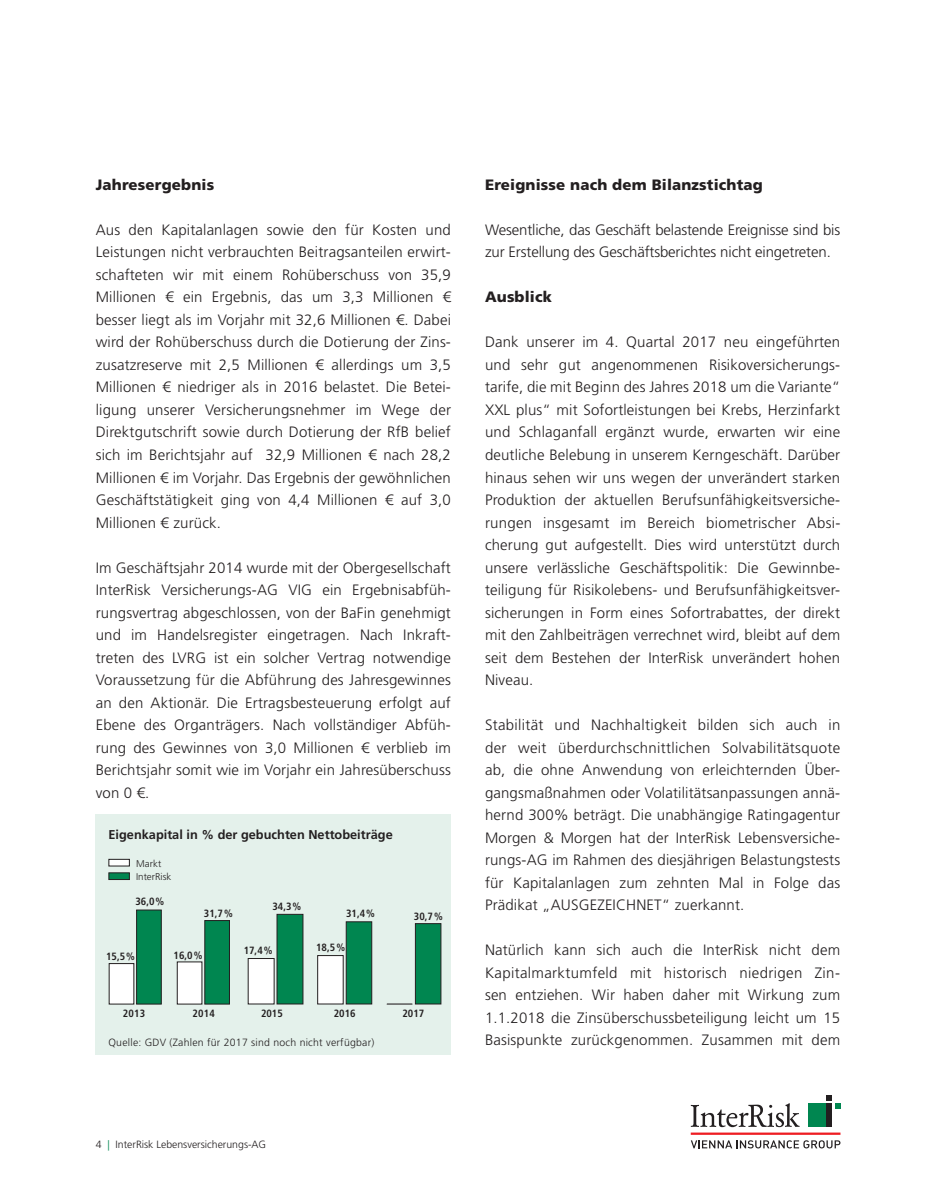
<style>
.page{position:relative;width:936px;height:1191px;background:#fff}
.page>*{position:absolute;margin:0;border:0;box-sizing:border-box;transform-origin:0 0}
.t1{font:300 15px/22.5px "Frutiger LT Std";letter-spacing:.01em;color:#231f20;text-align:justify}
.t2{font:300 15px/22.5px "Frutiger LT Std";letter-spacing:-.01em;color:#231f20}
.t3{font:900 15px "Frutiger LT Std";letter-spacing:.01em;color:#231f20}
.t4{font:700 12.75px "Frutiger LT Std";color:#231f20}
.t5{font:700 condensed 10.5px "Frutiger LT Std";color:#231f20}
.t6{font:300 10.5px "Frutiger LT Std";letter-spacing:.02em;color:#231f20}
.t7{font:300 10.5px "Frutiger LT Std";color:#231f20}
.t8{font:300 9.75px/13.5px "Frutiger LT Std";color:#231f20}
.s1{color:#008650}
</style>
<div class="page">
<div style="left:96px;top:814px;width:355px;height:241px;background:#e4f1eb"></div>
<div style="left:108px;top:859px;width:22px;height:7px;background:#fff;border:1px solid #231f20"></div>
<div style="left:108px;top:872px;width:22px;height:8px;background:#008650;border:1px solid #231f20"></div>
<div style="left:136px;top:909px;width:26px;height:95px;background:#008650;border:1px solid #231f20"></div>
<div style="left:109px;top:963px;width:25px;height:41px;background:#fff"></div>
<div style="left:204px;top:920px;width:26px;height:84px;background:#008650;border:1px solid #231f20"></div>
<div style="left:177px;top:961px;width:25px;height:43px;background:#fff;border:1px solid #231f20"></div>
<div style="left:276px;top:914px;width:27px;height:90px;background:#008650;border:1px solid #231f20"></div>
<div style="left:248px;top:958px;width:26px;height:46px;background:#fff"></div>
<div style="left:415px;top:923px;width:26px;height:81px;background:#008650;border:1px solid #231f20"></div>
<svg style="left:387px;top:1003px;width:25px;height:1px"></svg>
<div style="left:346px;top:921px;width:26px;height:83px;background:#008650;border:1px solid #231f20"></div>
<div style="left:317px;top:955px;width:26px;height:49px;background:#fff;border:1px solid #231f20"></div>
<hr style="left:690px;top:1132px;width:150px;height:2px;background:#ee1d23">
<svg style="left:690px;top:1140px;width:150px;height:8px"></svg>
<svg style="left:690px;top:1103px;width:109px;height:24px"></svg>
<div style="left:808px;top:1103px;width:18px;height:24px;background:#008650"></div>
<div style="left:825px;top:1103px;width:6px;height:24px;background:#231f20"></div>
<svg style="left:825px;top:1095px;width:15px;height:14px"></svg>
<p class="t3" style="left:96px;top:176px;width:120px">Jahresergebnis</p>
<p class="t1" style="left:96px;top:219px;width:357px">Aus den Kapitalanlagen sowie den für Kosten und Leistungen nicht verbrauchten Beitragsanteilen erwirt&shy;schafteten wir mit einem Rohüberschuss von 35,9<br>Millionen € ein Ergebnis, das um 3,3 Millionen € besser liegt als im Vorjahr mit 32,6 Millionen €. Dabei wird der Rohüberschuss durch die Dotierung der Zins&shy;zusatzreserve mit 2,5 Millionen € allerdings um 3,5<br>Millionen € niedriger als in 2016 belastet. Die Betei&shy;ligung unserer Versicherungsnehmer im Wege der Direktgutschrift sowie durch Dotierung der RfB belief sich im Berichtsjahr auf 32,9 Millionen € nach 28,2<br>Millionen € im Vorjahr. Das Ergebnis der gewöhnlichen Geschäftstätigkeit ging von 4,4 Millionen € auf 3,0<br>Millionen € zurück.</p>
<p class="t1" style="left:96px;top:556px;width:357px">Im Geschäftsjahr 2014 wurde mit der Obergesellschaft InterRisk Versicherungs-AG VIG ein Ergebnisabfüh&shy;rungsvertrag abgeschlossen, von der BaFin genehmigt und im Handelsregister eingetragen. Nach Inkraft&shy;treten des LVRG ist ein solcher Vertrag notwendige Voraussetzung für die Abführung des Jahresgewinnes an den Aktionär. Die Ertragsbesteuerung erfolgt auf Ebene des Organträgers. Nach vollständiger Abfüh&shy;rung des Gewinnes von 3,0 Millionen € verblieb im Berichtsjahr somit wie im Vorjahr ein Jahresüberschuss von 0 €.</p>
<p class="t4" style="left:108px;top:827px;width:286px">Eigenkapital in % der gebuchten Nettobeiträge</p>
<p class="t8" style="left:136px;top:856px;width:37px">Markt<br>InterRisk</p>
<p class="t5" style="left:135px;top:895px;width:30px">36,0%</p>
<p class="t5" style="left:204px;top:907px;width:30px">31,7%</p>
<p class="t5" style="left:272px;top:900px;width:30px">34,3%</p>
<p class="t5" style="left:346px;top:907px;width:30px">31,4%</p>
<p class="t5" style="left:106px;top:949px;width:30px">15,5%</p>
<p class="t5" style="left:174px;top:948px;width:30px">16,0%</p>
<p class="t5" style="left:244px;top:944px;width:30px">17,4%</p>
<p class="t5" style="left:316px;top:941px;width:30px">18,5%</p>
<p class="t5" style="left:123px;top:1007px;width:24px">2013</p>
<p class="t5" style="left:192px;top:1007px;width:24px">2014</p>
<p class="t5" style="left:261px;top:1007px;width:23px">2015</p>
<p class="t5" style="left:334px;top:1007px;width:23px">2016</p>
<p class="t6" style="left:108px;top:1036px;width:267px">Quelle: GDV (Zahlen für 2017 sind noch nicht verfügbar)</p>
<p class="t5" style="left:414px;top:910px;width:30px">30,7%</p>
<p class="t5" style="left:402px;top:1007px;width:23px">2017</p>
<p class="t3" style="left:485px;top:176px;width:279px">Ereignisse nach dem Bilanzstichtag</p>
<p class="t2" style="left:485px;top:219px;width:357px">Wesentliche, das Geschäft belastende Ereignisse sind bis zur Erstellung des Geschäftsberichtes nicht eingetreten.</p>
<p class="t3" style="left:485px;top:288px;width:68px">Ausblick</p>
<p class="t1" style="left:485px;top:331px;width:357px">Dank unserer im 4. Quartal 2017 neu eingeführten und sehr gut angenommenen Risikoversicherungs&shy;tarife, die mit Beginn des Jahres 2018 um die Variante“ XXL plus“ mit Sofortleistungen bei Krebs, Herzinfarkt und Schlaganfall ergänzt wurde, erwarten wir eine deutliche Belebung in unserem Kerngeschäft. Darüber hinaus sehen wir uns wegen der unverändert starken Produktion der aktuellen Berufsunfähigkeitsversiche&shy;rungen insgesamt im Bereich biometrischer Absi&shy;cherung gut aufgestellt. Dies wird unterstützt durch unsere verlässliche Geschäftspolitik: Die Gewinnbe&shy;teiligung für Risikolebens- und Berufsunfähigkeitsver&shy;sicherungen in Form eines Sofortrabattes, der direkt mit den Zahlbeiträgen verrechnet wird, bleibt auf dem seit dem Bestehen der InterRisk unverändert hohen Niveau.</p>
<p class="t1" style="left:485px;top:714px;width:357px">Stabilität und Nachhaltigkeit bilden sich auch in der weit überdurchschnittlichen Solvabilitätsquote ab, die ohne Anwendung von erleichternden Über&shy;gangsmaßnahmen oder Volatilitätsanpassungen annä&shy;hernd 300% beträgt. Die unabhängige Ratingagentur Morgen &amp; Morgen hat der InterRisk Lebensversiche&shy;rungs-AG im Rahmen des diesjährigen Belastungstests für Kapitalanlagen zum zehnten Mal in Folge das Prädikat „AUSGEZEICHNET“ zuerkannt.</p>
<p class="t1" style="left:485px;top:939px;width:357px">Natürlich kann sich auch die InterRisk nicht dem Kapitalmarktumfeld mit historisch niedrigen Zin&shy;sen entziehen. Wir haben daher mit Wirkung zum</p>
<p class="t1" style="left:485px;top:1006px;width:357px">1. 1.2018 die Zinsüberschussbeteiligung leicht um 15<br>Basispunkte zurückgenommen. Zusammen mit dem</p>
<p class="t7" style="left:96px;top:1138px;width:172px">4 <span class="s1">|</span> InterRisk Lebensversicherungs-AG</p>
</div>
